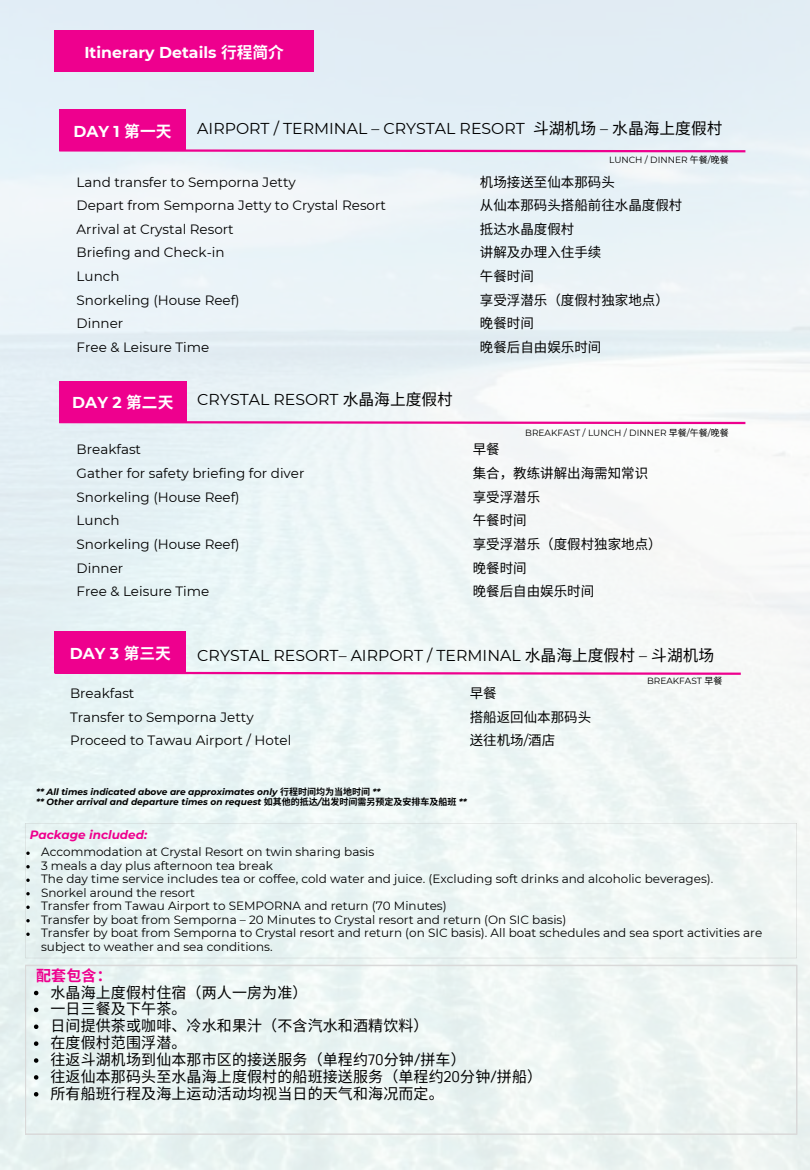
<style>
.page{position:relative;width:810px;height:1170px;background:#fff}
.page>*{position:absolute;margin:0;border:0;box-sizing:border-box;transform-origin:0 0}
.t1{font:15.75px "Montserrat";color:#000}
.t2{font:700 15.75px "Montserrat";color:#fff}
.t3{font:15px "Noto Sans CJ Ksc";letter-spacing:.01em;color:#000}
.t4{font:700 15px "Noto Sans CJ Ksc";color:#ee008e}
.t5{font:13.5px "Montserrat";color:#000}
.t6{font:13.5px "Noto Sans CJ Ksc";color:#000}
.t7{font:12px/13.5px "Montserrat";color:#000}
.t8{font:italic 700 12px "Montserrat";color:#ee008e}
.t9{font:italic 700 9px "Montserrat";color:#000}
.t10{font:9px "Montserrat";color:#000}
.s1{font-family:"Noto Sans CJ Ksc"}
.s2{font-family:"Montserrat"}
.s3{font-family:"Noto Sans CJ Ksc";font-style:normal}
.s4{font-family:"TT Rounds Condensed"}
</style>
<div class="page">
<img style="left:0;top:0;width:810px;height:1170px">
<div style="left:59px;top:110px;width:127px;height:41px;background:#ee008e"></div>
<div style="left:59px;top:381px;width:128px;height:42px;background:#ee008e"></div>
<div style="left:55px;top:632px;width:131px;height:41px;background:#ee008e"></div>
<div style="left:25px;top:823px;width:772px;height:135px;background:#edf6f5"></div>
<svg style="left:26px;top:852px;width:4px;height:3px"></svg>
<svg style="left:26px;top:865px;width:4px;height:3px"></svg>
<svg style="left:26px;top:879px;width:4px;height:3px"></svg>
<svg style="left:26px;top:892px;width:4px;height:3px"></svg>
<svg style="left:26px;top:906px;width:4px;height:3px"></svg>
<svg style="left:26px;top:919px;width:4px;height:3px"></svg>
<svg style="left:26px;top:933px;width:4px;height:3px"></svg>
<div style="left:55px;top:31px;width:259px;height:41px;background:#ee008e"></div>
<svg style="left:57px;top:148px;width:691px;height:6px;background:#e88ccb"></svg>
<svg style="left:57px;top:420px;width:691px;height:5px"></svg>
<svg style="left:52px;top:671px;width:691px;height:5px"></svg>
<svg style="left:25px;top:965px;width:772px;height:170px;fill:#ecf5f3"></svg>
<p class="t2" style="left:84px;top:42px;width:201px">Itinerary Details <span class="s1">行程简介</span></p>
<h3 class="t2" style="left:73px;top:121px;width:100px">DAY 1 <span class="s1">第一天</span></h3>
<h1 class="t1" style="left:197px;top:118px;width:527px">AIRPORT / TERMINAL – CRYSTAL RESORT <span class="s1">斗湖机场</span> – <span class="s1">水晶海上度假村</span></h1>
<h2 class="t10" style="left:609px;top:154px;width:121px">LUNCH / DINNER <span class="s1">午餐</span>/<span class="s1">晚餐</span></h2>
<p class="t5" style="left:77px;top:173px;width:221px">Land transfer to Semporna Jetty</p>
<p class="t6" style="left:480px;top:171px;width:137px">机场接送至仙本那码头</p>
<p class="t5" style="left:77px;top:197px;width:311px">Depart from Semporna Jetty to Crystal Resort</p>
<p class="t6" style="left:480px;top:195px;width:204px">从仙本那码头搭船前往水晶度假村</p>
<p class="t5" style="left:77px;top:221px;width:159px">Arrival at Crystal Resort</p>
<p class="t6" style="left:480px;top:218px;width:96px">抵达水晶度假村</p>
<p class="t5" style="left:77px;top:244px;width:149px">Briefing and Check-in</p>
<p class="t6" style="left:480px;top:242px;width:123px">讲解及办理入住手续</p>
<p class="t5" style="left:77px;top:268px;width:44px">Lunch</p>
<p class="t6" style="left:480px;top:265px;width:56px">午餐时间</p>
<p class="t5" style="left:77px;top:292px;width:165px">Snorkeling (House Reef)</p>
<p class="t6" style="left:480px;top:289px;width:191px">享受浮潜乐（度假村独家地点）</p>
<p class="t5" style="left:77px;top:315px;width:48px">Dinner</p>
<p class="t6" style="left:480px;top:313px;width:56px">晚餐时间</p>
<p class="t5" style="left:77px;top:339px;width:134px">Free &amp; Leisure Time</p>
<p class="t6" style="left:480px;top:336px;width:123px">晚餐后自由娱乐时间</p>
<p class="t2" style="left:72px;top:393px;width:103px">DAY 2 <span class="s1">第二天</span></p>
<p class="t1" style="left:197px;top:390px;width:257px">CRYSTAL RESORT <span class="s1">水晶海上度假村</span></p>
<h5 class="t10" style="left:525px;top:427px;width:205px">BREAKFAST / LUNCH / DINNER <span class="s1">早餐</span>/<span class="s1">午餐</span>/<span class="s1">晚餐</span></h5>
<p class="t5" style="left:77px;top:441px;width:66px">Breakfast</p>
<p class="t6" style="left:473px;top:439px;width:29px">早餐</p>
<p class="t5" style="left:77px;top:465px;width:229px">Gather for safety briefing for diver</p>
<p class="t6" style="left:473px;top:462px;width:177px">集合，教练讲解出海需知常识</p>
<p class="t5" style="left:77px;top:489px;width:165px">Snorkeling (House Reef)</p>
<p class="t6" style="left:473px;top:486px;width:69px">享受浮潜乐</p>
<p class="t5" style="left:77px;top:512px;width:44px">Lunch</p>
<p class="t6" style="left:473px;top:510px;width:56px">午餐时间</p>
<p class="t5" style="left:77px;top:536px;width:165px">Snorkeling (House Reef)</p>
<p class="t6" style="left:473px;top:533px;width:191px">享受浮潜乐（度假村独家地点）</p>
<p class="t5" style="left:77px;top:559px;width:48px">Dinner</p>
<p class="t6" style="left:473px;top:557px;width:56px">晚餐时间</p>
<p class="t5" style="left:77px;top:583px;width:134px">Free &amp; Leisure Time</p>
<p class="t6" style="left:473px;top:580px;width:123px">晚餐后自由娱乐时间</p>
<h1 class="t2" style="left:70px;top:643px;width:103px">DAY 3 <span class="s1">第三天</span></h1>
<h2 class="t1" style="left:197px;top:645px;width:518px">CRYSTAL RESORT– AIRPORT / TERMINAL <span class="s1">水晶海上度假村</span> – <span class="s1">斗湖机场</span></h2>
<p class="t10" style="left:647px;top:675px;width:77px">BREAKFAST <span class="s1">早餐</span></p>
<p class="t5" style="left:70px;top:685px;width:66px">Breakfast</p>
<p class="t6" style="left:470px;top:682px;width:29px">早餐</p>
<p class="t5" style="left:70px;top:709px;width:185px">Transfer to Semporna Jetty</p>
<p class="t6" style="left:470px;top:706px;width:123px">搭船返回仙本那码头</p>
<p class="t5" style="left:70px;top:732px;width:223px">Proceed to Tawau Airport / Hotel</p>
<p class="t6" style="left:470px;top:730px;width:87px">送往机场<span class="s2">/</span>酒店</p>
<h5 class="t9" style="left:36px;top:786px;width:346px">** All times indicated above are approximates only <span class="s3">行程时间均为当地时间</span> **</h5>
<h1 class="t9" style="left:36px;top:796px;width:432px">** Other arrival and departure times on request <span class="s3">如其他的抵达</span>/<span class="s3">出发时间需另预定及安排车及船班</span> **</h1>
<h2 class="t8" style="left:30px;top:828px;width:119px">Package included:</h2>
<p class="t7" style="left:41px;top:845px;width:335px">Accommodation at Crystal Resort on twin sharing basis</p>
<p class="t7" style="left:41px;top:859px;width:233px">3 meals a day plus afternoon tea break</p>
<h5 class="t7" style="left:41px;top:872px;width:674px">The day time service includes tea or coffee, cold water and juice. (Excluding soft drinks and alcoholic beverages).</h5>
<p class="t7" style="left:41px;top:886px;width:155px">Snorkel around the resort</p>
<p class="t7" style="left:41px;top:899px;width:407px">Transfer from Tawau Airport to SEMPORNA and return (70 Minutes)</p>
<h6 class="t7" style="left:41px;top:913px;width:527px">Transfer by boat from Semporna – 20 Minutes to Crystal resort and return (On SIC basis)</h6>
<p class="t7" style="left:41px;top:926px;width:723px">Transfer by boat from Semporna to Crystal resort and return (on SIC basis). All boat schedules and sea sport activities are subject to weather and sea conditions.</p>
<p class="t4" style="left:36px;top:963px;width:77px">配套包含：</p>
<p class="t3" style="left:50px;top:980px;width:259px">水晶海上度假村住宿（两人一房为准）</p>
<p class="t3" style="left:50px;top:997px;width:138px">一日三餐及下午茶。</p>
<p class="t3" style="left:50px;top:1014px;width:380px">日间提供茶或咖啡、冷水和果汁（不含汽水和酒精饮料）</p>
<h3 class="t3" style="left:50px;top:1031px;width:138px">在度假村范围浮潜。</h3>
<p class="t3" style="left:50px;top:1048px;width:417px">往返斗湖机场到仙本那市区的接送服务（单程约<span class="s4">70</span>分钟<span class="s4">/</span>拼车）</p>
<p class="t3" style="left:50px;top:1065px;width:493px">往返仙本那码头至水晶海上度假村的船班接送服务（单程约<span class="s4">20</span>分钟<span class="s4">/</span>拼船）</p>
<p class="t3" style="left:50px;top:1081px;width:395px">所有船班行程及海上运动活动均视当日的天气和海况而定。</p>
</div>
